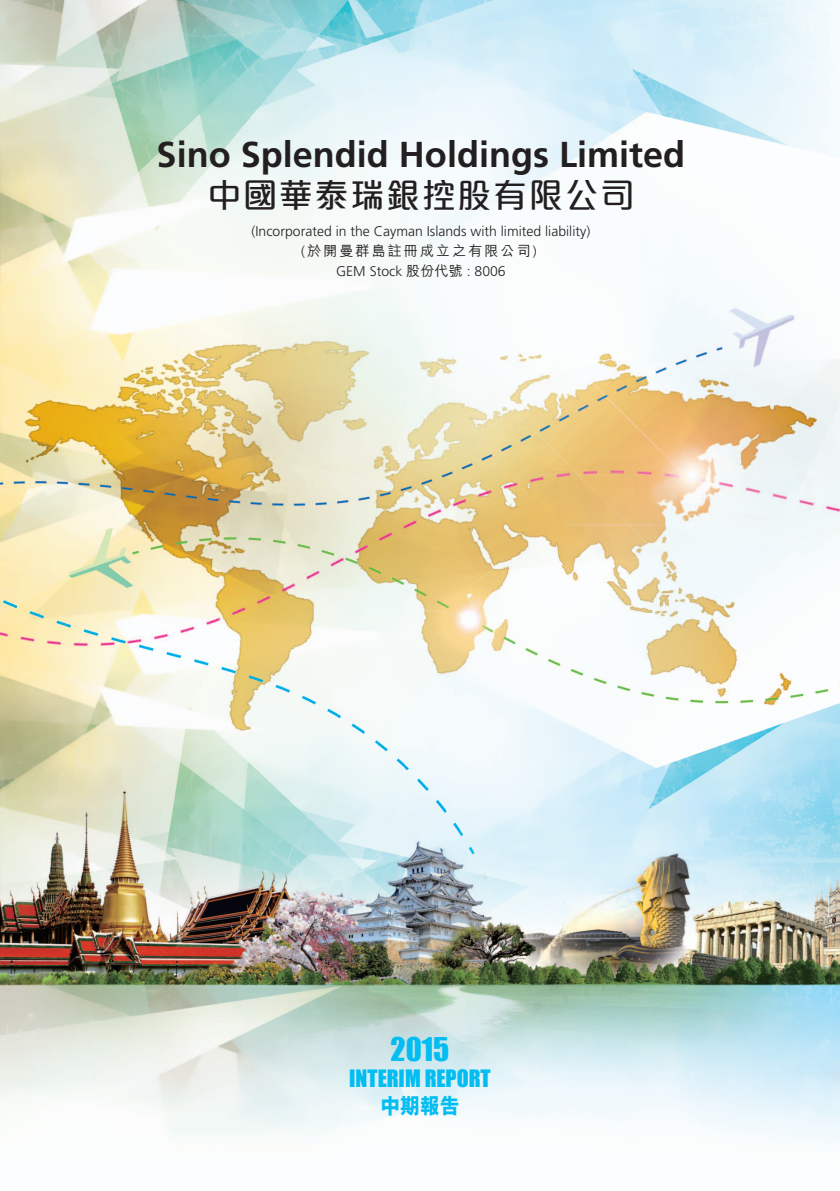
<style>
.page{position:relative;width:840px;height:1191px;background:#fff}
.page>*{position:absolute;margin:0;border:0;box-sizing:border-box;transform-origin:0 0}
.t1{font:700 36px "Frutiger LT Std";color:#231f20}
.t2{font:500 34px "M Elle HK";letter-spacing:.05em;color:#231f20}
.t3{font:30px "Impact";color:#01bdf2}
.t4{font:22px "Impact";color:#01bdf2}
.t5{font:800 22px "M Hei HK";color:#01bdf2;scale:.9 1}
.t6{font:300 14px "Frutiger LT Std";color:#231f20}
.t7{font:500 14px "M Hei HK";letter-spacing:.15em;color:#231f20}
.s1{font-family:"Frutiger LT Std";font-weight:300}
.s2{font-family:"M Hei HK";font-weight:500}
</style>
<div class="page">
<img style="left:0;top:0;width:839px;height:1141px">
<h1 class="t1" style="left:156px;top:134px;width:530px">Sino Splendid Holdings Limited</h1>
<h2 class="t2" style="left:207px;top:172px;width:428px">中國華泰瑞銀控股有限公司</h2>
<p class="t6" style="left:251px;top:223px;width:340px">(Incorporated in the Cayman Islands with limited liability)</p>
<p class="t7" style="left:301px;top:241px;width:237px"><span class="s1">(</span>於開曼群島註冊成立之有限公司<span class="s1">)</span></p>
<p class="t6" style="left:336px;top:263px;width:171px">GEM Stock <span class="s2">股份代號</span> : 8006</p>
<h3 class="t3" style="left:390px;top:1025px;width:60px">2015</h3>
<h3 class="t4" style="left:349px;top:1061px;width:143px">INTERIM REPORT</h3>
<h3 class="t5" style="left:380px;top:1090px;width:89px">中期報告</h3>
</div>
